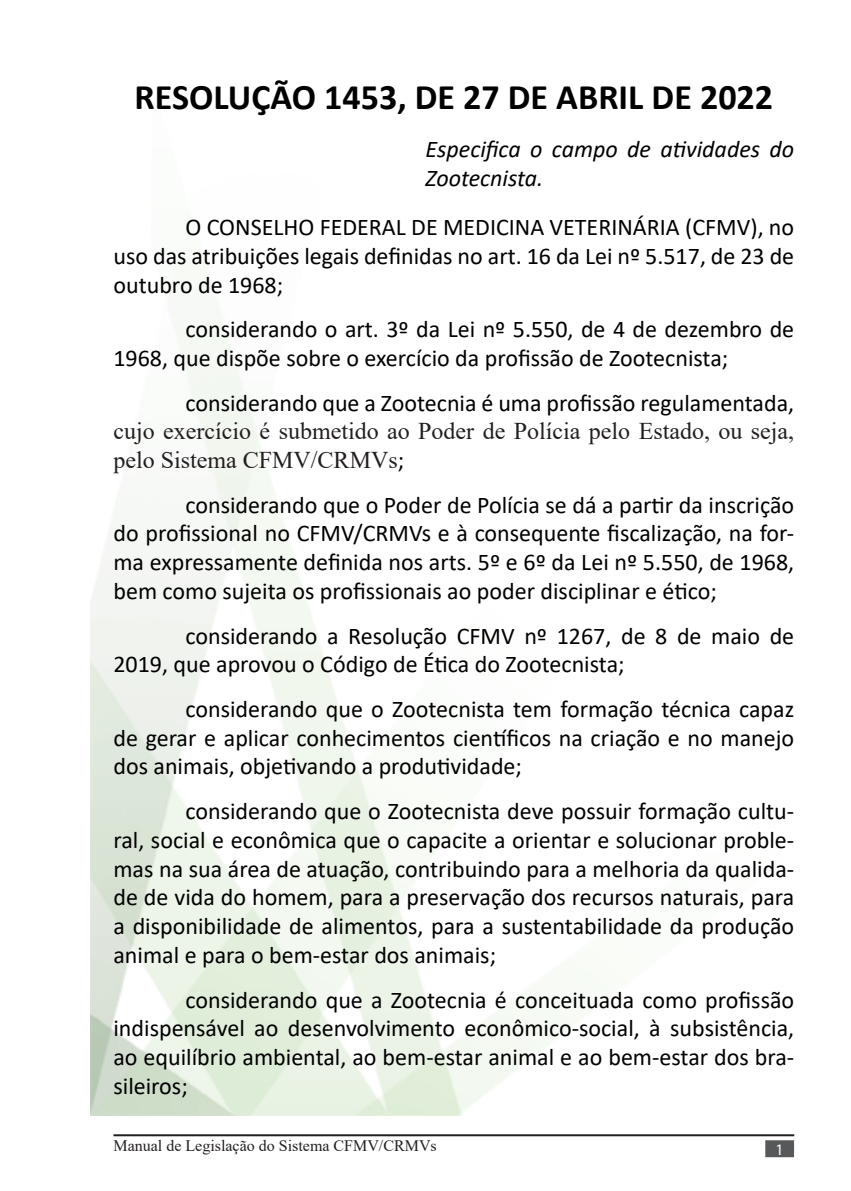
<style>
.page{position:relative;width:851px;height:1191px;background:#fff}
.page>*{position:absolute;margin:0;border:0;box-sizing:border-box;transform-origin:0 0}
.Normal__Web{font:700 36px "Calibri";color:#000}
.Normal__Web-2{font:24px/28.8px "Calibri";color:#000;text-align:justify}
.Normal__Web-3{font:24px/28.8px "Times New Roman";color:#231f20;text-align:justify}
.Normal__Web-4{font:italic 24px/28.8px "Calibri";color:#000}
.t1{font:16px "Times New Roman";color:#231f20}
.Apresentação{font:16px "Myriad Pro";color:#fff}
.s1{font-family:"Calibri";color:#000}
</style>
<div class="page">
<hr style="left:113px;top:1134px;width:681px;height:2px;background:#231f20">
<div style="left:765px;top:1140px;width:28px;height:17px;background:#57585a;border:2px solid #57585a"></div>
<p class="Normal__Web" style="left:135px;top:71px;width:640px">RESOLUÇÃO 1453, DE 27 DE ABRIL DE 2022</p>
<p class="Normal__Web-4" style="left:425px;top:134px;width:370px">Especifica o campo de atividades do<br>Zootecnista.</p>
<p class="Normal__Web-2" style="left:113px;top:212px;width:682px;text-indent:72px">O CONSELHO FEDERAL DE MEDICINA VETERINÁRIA (CFMV), no uso das atribuições legais definidas no art. 16 da Lei nº 5.517, de 23 de outubro de 1968;</p>
<p class="Normal__Web-2" style="left:113px;top:314px;width:682px;text-indent:72px">considerando o art. 3º da Lei nº 5.550, de 4 de dezembro de<br>1968, que dispõe sobre o exercício da profissão de Zootecnista;</p>
<p class="Normal__Web-3" style="left:113px;top:387px;width:682px;text-indent:72px"><span class="s1">considerando que a Zootecnia é uma profissão regulamentada, </span>cujo exercício é submetido ao Poder de Polícia pelo Estado, ou seja, pelo Sistema CFMV/CRMVs<span class="s1">;</span></p>
<p class="Normal__Web-2" style="left:113px;top:489px;width:682px;text-indent:72px">considerando que o Poder de Polícia se dá a partir da inscrição do profissional no CFMV/CRMVs e à consequente fiscalização, na for&shy;ma expressamente definida nos arts. 5º e 6º da Lei nº 5.550, de 1968, bem como sujeita os profissionais ao poder disciplinar e ético;</p>
<p class="Normal__Web-2" style="left:113px;top:620px;width:682px;text-indent:72px">considerando a Resolução CFMV nº 1267, de 8 de maio de<br>2019, que aprovou o Código de Ética do Zootecnista;</p>
<p class="Normal__Web-2" style="left:113px;top:694px;width:682px;text-indent:72px">considerando que o Zootecnista tem formação técnica capaz de gerar e aplicar conhecimentos científicos na criação e no manejo dos animais, objetivando a produtividade;</p>
<p class="Normal__Web-2" style="left:113px;top:796px;width:682px;text-indent:72px">considerando que o Zootecnista deve possuir formação cultu&shy;ral, social e econômica que o capacite a orientar e solucionar proble&shy;mas na sua área de atuação, contribuindo para a melhoria da qualida&shy;de de vida do homem, para a preservação dos recursos naturais, para a disponibilidade de alimentos, para a sustentabilidade da produção animal e para o bem-estar dos animais;</p>
<p class="Normal__Web-2" style="left:113px;top:984px;width:682px;text-indent:72px">considerando que a Zootecnia é conceituada como profissão indispensável ao desenvolvimento econômico-social, à subsistência, ao equilíbrio ambiental, ao bem-estar animal e ao bem-estar dos bra&shy;sileiros;</p>
<p class="t1" style="left:113px;top:1134px;width:325px">Manual de Legislação do Sistema CFMV/CRMVs</p>
<p class="Apresentação" style="left:775px;top:1140px;width:10px">1</p>
</div>
